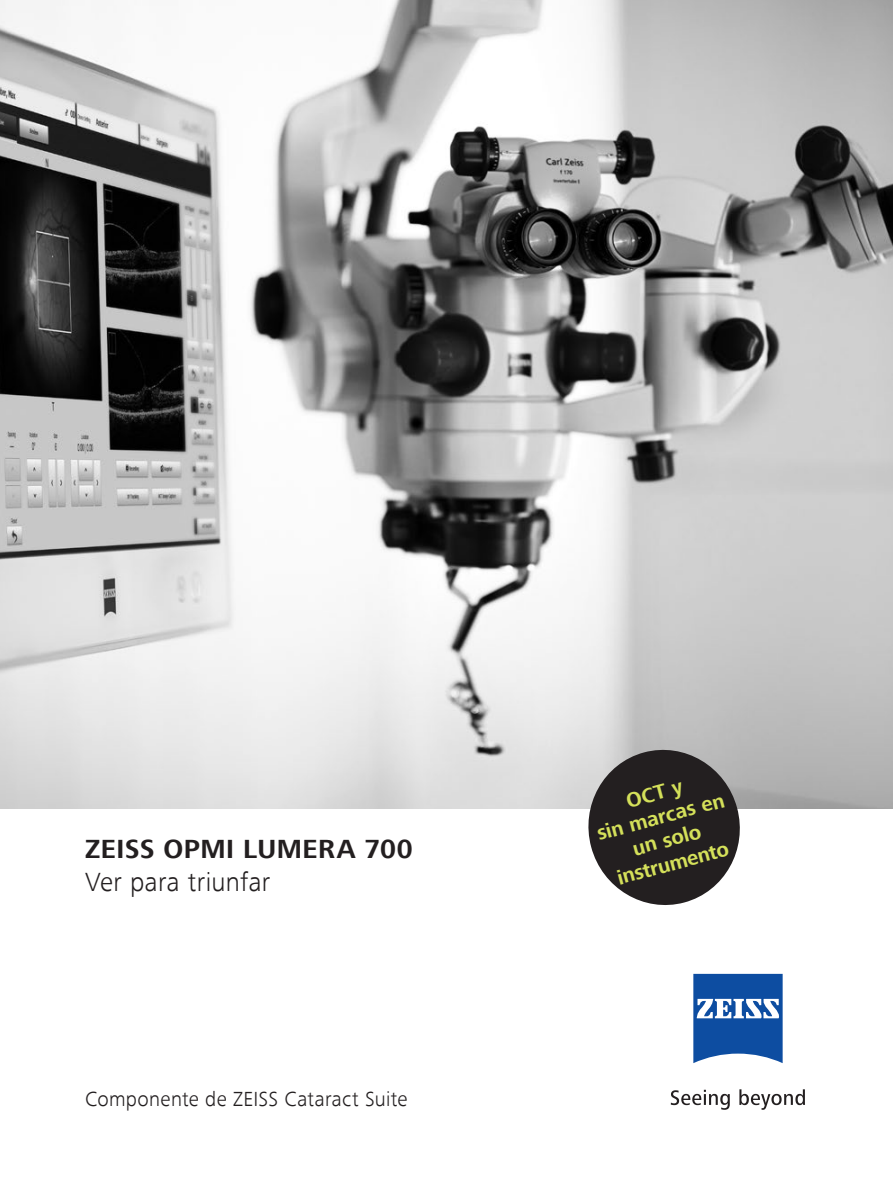
<style>
.page{position:relative;width:893px;height:1178px;background:#fff}
.page>*{position:absolute;margin:0;border:0;box-sizing:border-box;transform-origin:0 0}
.t1{font:700 27px "ZEISS Frutiger Next W1 G";letter-spacing:.02em;color:#231f20}
.t2{font:300 27px "ZEISS Frutiger Next W1 G";letter-spacing:.01em;color:#231f20}
.t3{font:700 21px/24px "ZEISS Frutiger Next W1 G";color:#d4e05a;text-align:center}
.t4{font:300 21px "ZEISS Frutiger Next W1 G";letter-spacing:.015em;color:#231f20}
</style>
<div class="page">
<img style="left:0;top:0;width:893px;height:808px">
<svg style="left:580px;top:741px;width:168px;height:164px;background:#615e5f"></svg>
<svg style="left:693px;top:974px;width:90px;height:89px"></svg>
<svg style="left:671px;top:1090px;width:59px;height:20px"></svg>
<svg style="left:739px;top:1089px;width:66px;height:21px"></svg>
<p class="t1" style="left:85px;top:833px;width:329px">ZEISS OPMI LUMERA 700</p>
<p class="t2" style="left:85px;top:866px;width:187px">Ver para triunfar</p>
<p class="t4" style="left:85px;top:1087px;width:324px">Componente de ZEISS Cataract Suite</p>
<p class="t3" style="left:588px;top:799px;width:133px;rotate:-15deg">OCT y<br>sin marcas en un solo instrumento</p>
</div>
